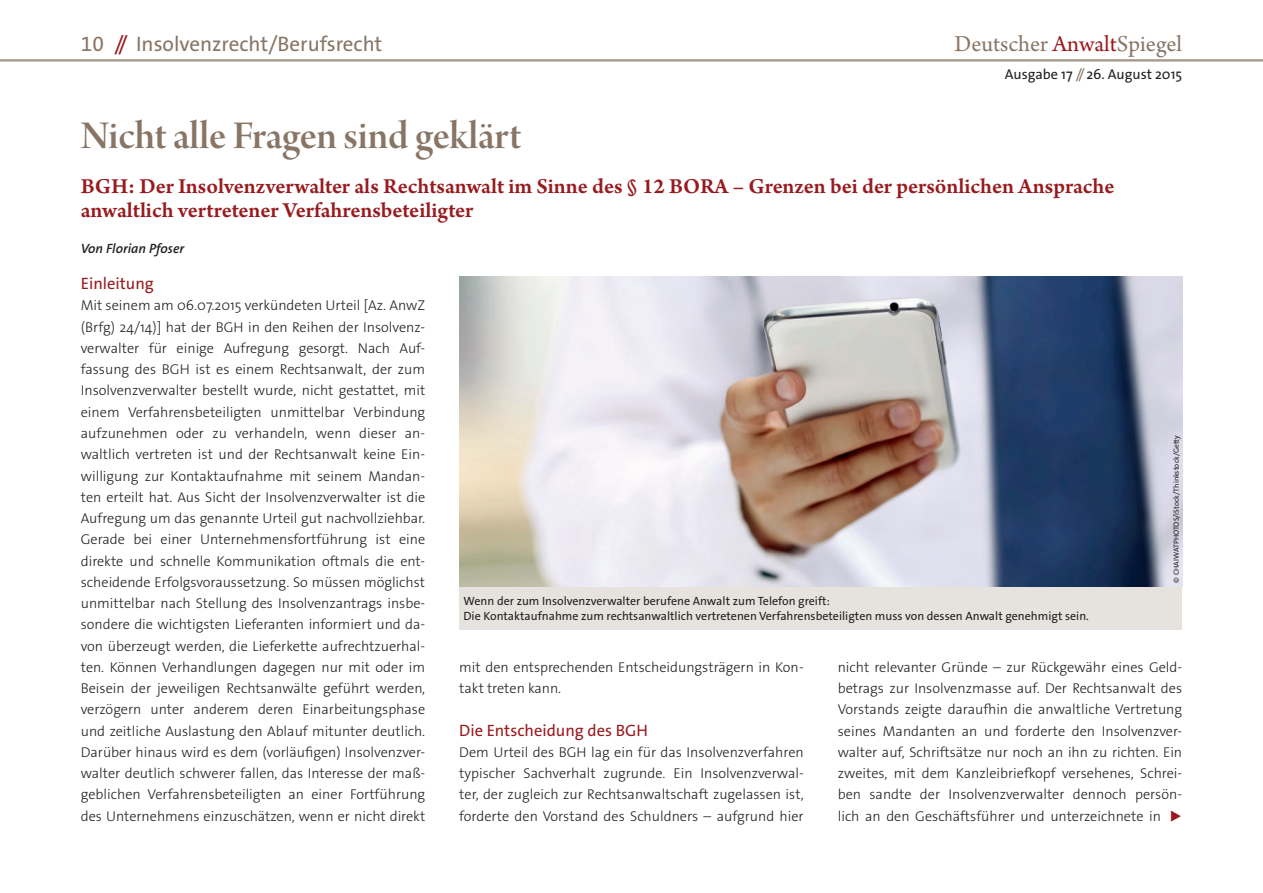
<style>
.page{position:relative;width:1263px;height:893px;background:#fff}
.page>*{position:absolute;margin:0;border:0;box-sizing:border-box;transform-origin:0 0}
.t1{font:42px "Arno Pro Smbd Display";letter-spacing:-.005em;color:#887565}
.t2{font:24px "Arno Pro";color:#887565}
.t3{font:22.5px/24px "Arno Pro Smbd Sm Text";letter-spacing:-.005em;color:#981a1e}
.t4{font:21px "The Sans Os F";color:#887565}
.t5{font:16.5px "The Sans Os F";color:#981a1e}
.t6{font:300 14.25px/21.3px "The Sans Os F";color:#231f20;text-align:justify}
.t7{font:14.25px "The Sans Os F";color:#231f20}
.t8{font:italic 600 13.5px "The Sans Os F";color:#231f20}
.t9{font:12px/15px "The Sans Os F";color:#231f20}
.t10{font:7.5px "The Sans Os F";color:#231f20}
.s1{color:#981a1e}
.s2{color:#887565}
</style>
<div class="page">
<img style="left:459px;top:276px;width:723px;height:311px">
<div style="left:459px;top:587px;width:723px;height:42px;background:#e6e3df"></div>
<hr style="left:0;top:60px;width:1263px;height:1px;background:#887565">
<hr style="left:0;top:61px;width:1263px;height:1px;background:#887565">
<h3 class="t4" style="left:81px;top:30px;width:303px">10 <span class="s1">//</span> Insolvenzrecht/Berufsrecht</h3>
<h2 class="t2" style="left:954px;top:30px;width:229px">Deutscher <span class="s1">Anwalt</span>Spiegel</h2>
<p class="t7" style="left:1005px;top:65px;width:179px">Ausgabe 17 <span class="s2">//</span> 26. August 2015</p>
<h1 class="t1" style="left:81px;top:112px;width:442px">Nicht alle Fragen sind geklärt</h1>
<h3 class="t3" style="left:81px;top:176px;width:1035px">BGH: Der Insolvenzverwalter als Rechtsanwalt im Sinne des § 12 BORA – Grenzen bei der persönlichen Ansprache anwaltlich vertretener Verfahrensbeteiligter</h3>
<p class="t8" style="left:81px;top:240px;width:105px">Von Florian Pfoser</p>
<p class="t5" style="left:81px;top:273px;width:75px">Einleitung</p>
<p class="t6" style="left:81px;top:295px;width:346px">Mit seinem am 06.07.2015 verkündeten Urteil [Az. AnwZ (Brfg) 24/14)] hat der BGH in den Reihen der Insolvenz&shy;verwalter für einige Aufregung gesorgt. Nach Auf&shy;fassung des BGH ist es einem Rechtsanwalt, der zum Insolvenzverwalter bestellt wurde, nicht gestattet, mit einem Verfahrensbeteiligten unmittelbar Verbindung aufzunehmen oder zu verhandeln, wenn dieser an&shy;waltlich vertreten ist und der Rechtsanwalt keine Ein&shy;willigung zur Kontaktaufnahme mit seinem Mandan&shy;ten erteilt hat. Aus Sicht der Insolvenzverwalter ist die Aufregung um das genannte Urteil gut nachvollziehbar.<br>Gerade bei einer Unternehmensfortführung ist eine direkte und schnelle Kommunikation oftmals die ent&shy;scheidende Erfolgsvoraussetzung. So müssen möglichst unmittelbar nach Stellung des Insolvenzantrags insbe&shy;sondere die wichtigsten Lieferanten informiert und da&shy;von überzeugt werden, die Lieferkette aufrechtzuerhal&shy;ten. Können Verhandlungen dagegen nur mit oder im Beisein der jeweiligen Rechtsanwälte geführt werden, verzögern unter anderem deren Einarbeitungsphase und zeitliche Auslastung den Ablauf mitunter deutlich.<br>Darüber hinaus wird es dem (vorläufigen) Insolvenzver&shy;walter deutlich schwerer fallen, das Interesse der maß&shy;geblichen Verfahrensbeteiligten an einer Fortführung des Unternehmens einzuschätzen, wenn er nicht direkt</p>
<p class="t10" style="left:1171px;top:583px;width:149px;rotate:-90deg">© CHAIWATPHOTOS/iStock/Thinkstock/Getty</p>
<p class="t9" style="left:463px;top:594px;width:627px">Wenn der zum Insolvenzverwalter berufene Anwalt zum Telefon greift:<br>Die Kontaktaufnahme zum rechtsanwaltlich vertretenen Verfahrensbeteiligten muss von dessen Anwalt genehmigt sein.</p>
<p class="t6" style="left:838px;top:656px;width:346px">nicht relevanter Gründe – zur Rückgewähr eines Geld&shy;betrags zur Insolvenzmasse auf. Der Rechtsanwalt des Vorstands zeigte daraufhin die anwaltliche Vertretung seines Mandanten an und forderte den Insolvenzver&shy;walter auf, Schriftsätze nur noch an ihn zu richten. Ein zweites, mit dem Kanzleibriefkopf versehenes, Schrei&shy;ben sandte der Insolvenzverwalter dennoch persön&shy;lich an den Geschäftsführer und unterzeichnete in</p>
<p class="t6" style="left:459px;top:656px;width:346px">mit den entsprechenden Entscheidungsträgern in Kon&shy;takt treten kann.</p>
<p class="t5" style="left:459px;top:719px;width:190px">Die Entscheidung des BGH</p>
<p class="t6" style="left:459px;top:741px;width:346px">Dem Urteil des BGH lag ein für das Insolvenzverfahren typischer Sachverhalt zugrunde. Ein Insolvenzverwal&shy;ter, der zugleich zur Rechtsanwaltschaft zugelassen ist, forderte den Vorstand des Schuldners – aufgrund hier</p>
</div>
